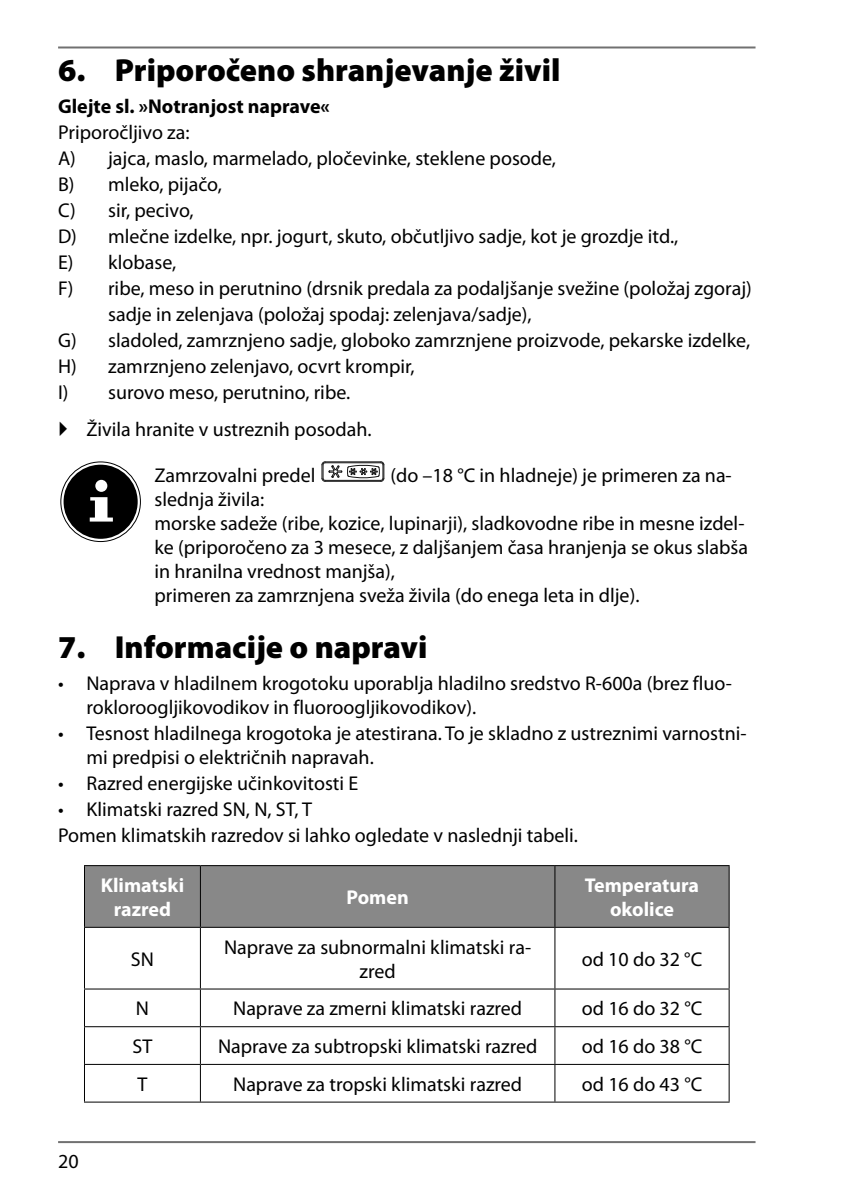
<style>
.page{position:relative;width:842px;height:1191px;background:#fff}
.page>*{position:absolute;margin:0;border:0;box-sizing:border-box;transform-origin:0 0}
.t1{font:900 32px "Myriad Pro";color:#000}
.t2{font:20px/24px "Myriad Pro";color:#000}
.t3{font:700 20px/24px "Myriad Pro";color:#fff;text-align:center}
.t4{font:700 20px "Myriad Pro";color:#000}
</style>
<div class="page">
<hr style="left:58px;top:46px;width:697px;height:2px;background:#717171">
<hr style="left:58px;top:1141px;width:697px;height:2px;background:#717171">
<svg style="left:61px;top:462px;width:79px;height:79px"></svg>
<div style="left:60px;top:461px;width:81px;height:81px;border:1px solid #000;border-radius:50%"></div>
<div style="left:64px;top:465px;width:74px;height:74px;background:#000;border-radius:50%"></div>
<div style="left:95px;top:480px;width:12px;height:12px;background:#fff;border-radius:50%"></div>
<svg style="left:90px;top:497px;width:23px;height:24px"></svg>
<hr style="left:325px;top:481px;width:56px;height:1px;background:#151515">
<svg style="left:322px;top:461px;width:62px;height:20px"></svg>
<div style="left:85px;top:866px;width:644px;height:60px;background:#888"></div>
<hr style="left:84px;top:865px;width:116px;height:1px;background:#000">
<hr style="left:84px;top:866px;width:1px;height:60px;background:#000">
<hr style="left:200px;top:865px;width:355px;height:1px;background:#000">
<hr style="left:200px;top:866px;width:1px;height:60px;background:#000">
<hr style="left:555px;top:865px;width:175px;height:1px;background:#000">
<hr style="left:554px;top:866px;width:1px;height:60px;background:#000">
<hr style="left:729px;top:866px;width:1px;height:60px;background:#000">
<hr style="left:84px;top:926px;width:116px;height:1px;background:#000">
<hr style="left:84px;top:927px;width:1px;height:61px;background:#000">
<hr style="left:200px;top:926px;width:355px;height:1px;background:#000">
<hr style="left:200px;top:927px;width:1px;height:61px;background:#000">
<hr style="left:555px;top:926px;width:175px;height:1px;background:#000">
<hr style="left:554px;top:927px;width:1px;height:61px;background:#000">
<hr style="left:729px;top:927px;width:1px;height:61px;background:#000">
<hr style="left:84px;top:988px;width:116px;height:1px;background:#000">
<hr style="left:84px;top:989px;width:1px;height:37px;background:#000">
<hr style="left:200px;top:988px;width:355px;height:1px;background:#000">
<hr style="left:200px;top:989px;width:1px;height:37px;background:#000">
<hr style="left:555px;top:988px;width:175px;height:1px;background:#000">
<hr style="left:554px;top:989px;width:1px;height:37px;background:#000">
<hr style="left:729px;top:989px;width:1px;height:37px;background:#000">
<hr style="left:84px;top:1026px;width:116px;height:1px;background:#000">
<hr style="left:84px;top:1027px;width:1px;height:36px;background:#000">
<hr style="left:200px;top:1026px;width:355px;height:1px;background:#000">
<hr style="left:200px;top:1027px;width:1px;height:36px;background:#000">
<hr style="left:555px;top:1026px;width:175px;height:1px;background:#000">
<hr style="left:554px;top:1027px;width:1px;height:36px;background:#000">
<hr style="left:729px;top:1027px;width:1px;height:36px;background:#000">
<hr style="left:84px;top:1063px;width:116px;height:1px;background:#000">
<hr style="left:84px;top:1064px;width:1px;height:37px;background:#000">
<hr style="left:200px;top:1063px;width:355px;height:1px;background:#000">
<hr style="left:200px;top:1064px;width:1px;height:37px;background:#000">
<hr style="left:555px;top:1063px;width:175px;height:1px;background:#000">
<hr style="left:554px;top:1064px;width:1px;height:37px;background:#000">
<hr style="left:729px;top:1064px;width:1px;height:37px;background:#000">
<hr style="left:84px;top:1101px;width:646px;height:1px;background:#000">
<h1 class="t1" style="left:58px;top:58px;width:504px">6. Priporočeno shranjevanje živil</h1>
<p class="t4" style="left:58px;top:98px;width:273px">Glejte sl. »Notranjost naprave«</p>
<p class="t2" style="left:58px;top:121px;width:133px">Priporočljivo za:</p>
<p class="t2" style="left:58px;top:147px;width:499px">A) jajca, maslo, marmelado, pločevinke, steklene posode,</p>
<p class="t2" style="left:58px;top:173px;width:165px">B) mleko, pijačo,</p>
<p class="t2" style="left:58px;top:199px;width:137px">C) sir, pecivo,</p>
<p class="t2" style="left:58px;top:225px;width:622px">D) mlečne izdelke, npr. jogurt, skuto, občutljivo sadje, kot je grozdje itd.,</p>
<p class="t2" style="left:58px;top:251px;width:120px">E) klobase,</p>
<p class="t2" style="left:58px;top:277px;width:695px">F) ribe, meso in perutnino (drsnik predala za podaljšanje svežine (položaj zgoraj)</p>
<p class="t2" style="left:108px;top:303px;width:425px">sadje in zelenjava (položaj spodaj: zelenjava/sadje),</p>
<p class="t2" style="left:58px;top:329px;width:693px">G) sladoled, zamrznjeno sadje, globoko zamrznjene proizvode, pekarske izdelke,</p>
<p class="t2" style="left:58px;top:355px;width:358px">H) zamrznjeno zelenjavo, ocvrt krompir,</p>
<p class="t2" style="left:58px;top:381px;width:294px">I) surovo meso, perutnino, ribe.</p>
<p class="t2" style="left:86px;top:419px;width:287px">Živila hranite v ustreznih posodah.</p>
<p class="t2" style="left:154px;top:464px;width:163px">Zamrzovalni predel</p>
<p class="t2" style="left:390px;top:464px;width:343px">(do –18 °C in hladneje) je primeren za na-</p>
<p class="t2" style="left:154px;top:488px;width:595px">slednja živila:<br>morske sadeže (ribe, kozice, lupinarji), sladkovodne ribe in mesne izdel&shy;ke (priporočeno za 3 mesece, z daljšanjem časa hranjenja se okus slabša in hranilna vrednost manjša),<br>primeren za zamrznjena sveža živila (do enega leta in dlje).</p>
<h1 class="t1" style="left:58px;top:635px;width:371px">7. Informacije o napravi</h1>
<p class="t2" style="left:86px;top:673px;width:647px;text-indent:-28px">• Naprava v hladilnem krogotoku uporablja hladilno sredstvo R-600a (brez fluo&shy;rokloroogljikovodikov in fluoroogljikovodikov).</p>
<p class="t2" style="left:86px;top:723px;width:662px;text-indent:-28px">• Tesnost hladilnega krogotoka je atestirana. To je skladno z ustreznimi varnostni&shy;mi predpisi o električnih napravah.</p>
<p class="t2" style="left:58px;top:773px;width:302px">• Razred energijske učinkovitosti E</p>
<p class="t2" style="left:58px;top:798px;width:521px;line-height:26px">• Klimatski razred SN, N, ST, T<br>Pomen klimatskih razredov si lahko ogledate v naslednji tabeli.</p>
<p class="t3" style="left:101px;top:874px;width:85px">Klimatski razred</p>
<p class="t3" style="left:347px;top:886px;width:64px">Pomen</p>
<p class="t3" style="left:585px;top:874px;width:116px">Temperatura okolice</p>
<p class="t2" style="left:131px;top:948px;width:25px">SN</p>
<p class="t2" style="left:224px;top:936px;width:309px;text-align:center">Naprave za subnormalni klimatski ra&shy;zred</p>
<p class="t2" style="left:582px;top:948px;width:122px">od 10 do 32 °C</p>
<p class="t2" style="left:58px;top:1150px;width:22px">20</p>
<p class="t2" style="left:136px;top:998px;width:15px">N</p>
<p class="t2" style="left:233px;top:998px;width:290px">Naprave za zmerni klimatski razred</p>
<p class="t2" style="left:582px;top:998px;width:122px">od 16 do 32 °C</p>
<p class="t2" style="left:133px;top:1035px;width:21px">ST</p>
<p class="t2" style="left:218px;top:1035px;width:321px">Naprave za subtropski klimatski razred</p>
<p class="t2" style="left:582px;top:1035px;width:122px">od 16 do 38 °C</p>
<p class="t2" style="left:137px;top:1073px;width:11px">T</p>
<p class="t2" style="left:233px;top:1073px;width:291px">Naprave za tropski klimatski razred</p>
<p class="t2" style="left:582px;top:1073px;width:122px">od 16 do 43 °C</p>
</div>
